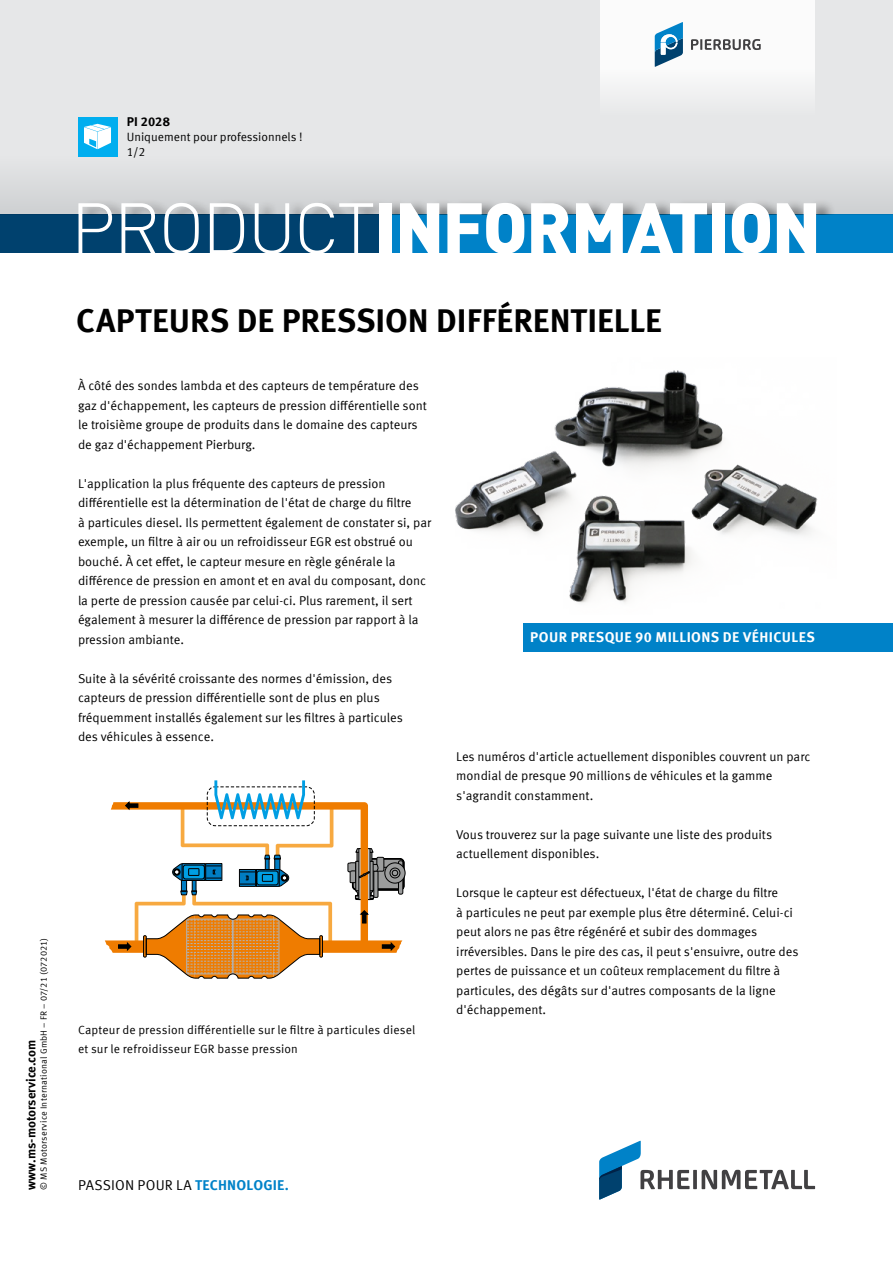
<style>
.page{position:relative;width:893px;height:1263px;background:#fff}
.page>*{position:absolute;margin:0;border:0;box-sizing:border-box;transform-origin:0 0}
.t1{font:900 70.5px "DIN Offc";letter-spacing:-.025em;color:#fff}
.t2{font:700 33px "Meta Offc Pro";color:#000}
.t3{font:700 14.25px "Meta Offc Pro";letter-spacing:.025em;color:#fff}
.t4{font:14.25px "Meta Offc Pro Norm";letter-spacing:.015em;color:#000}
.t5{font:12.75px/19.5px "Meta Offc Pro Norm";color:#000}
.t6{font:700 12.75px "Meta Offc Pro";color:#000}
.t7{font:12px/19.5px "Meta Offc Pro Norm";letter-spacing:.01em;color:#000}
.t8{font:9px "Meta Offc Pro Norm";letter-spacing:.02em;color:#000}
.s1{font-weight:300}
.s2{font-family:"Meta Offc Pro";font-weight:700;color:#0082c8}
</style>
<div class="page">
<div style="left:0;top:0;width:893px;height:224px;background:#e6e7e8"></div>
<div style="left:0;top:214px;width:893px;height:39px;background:#00416e"></div>
<div style="left:386px;top:214px;width:507px;height:39px;background:#0082c8"></div>
<div style="left:0;top:156px;width:893px;height:58px;background:#dcdedf"></div>
<div style="left:80px;top:198px;width:756px;height:16px;background:#000;opacity:.4"></div>
<div style="left:78px;top:117px;width:39px;height:39px;background:#00aeef"></div>
<svg style="left:84px;top:124px;width:27px;height:25px"></svg>
<div style="left:600px;top:0;width:215px;height:117px;background:linear-gradient(to bottom,#fff,#edeeef)"></div>
<svg style="left:691px;top:39px;width:70px;height:11px"></svg>
<svg style="left:655px;top:22px;width:28px;height:45px"></svg>
<svg style="left:599px;top:1141px;width:216px;height:58px"></svg>
<img style="left:455px;top:370px;width:363px;height:233px">
<div style="left:385px;top:863px;width:20px;height:20px;border:1px solid #000;border-radius:50%"></div>
<svg style="left:105px;top:780px;width:299px;height:198px"></svg>
<div style="left:524px;top:623px;width:369px;height:29px;background:#0082c8"></div>
<p class="t8" style="left:37px;top:1189px;width:253px;rotate:-90deg">© MS Motorservice International GmbH – FR – 07/21 (072021)</p>
<p class="t6" style="left:21px;top:1189px;width:151px;rotate:-90deg">www.ms-motorservice.com</p>
<p class="t6" style="left:127px;top:111px;width:45px">PI 2028</p>
<p class="t7" style="left:127px;top:127px;width:177px">Uniquement pour professionnels !</p>
<p class="t7" style="left:127px;top:141px;width:20px">1/2</p>
<h1 class="t1" style="left:71px;top:181px;width:752px"><span class="s1">PRODUCT</span>INFORMATION</h1>
<h2 class="t2" style="left:76px;top:294px;width:587px">CAPTEURS DE PRESSION DIFFÉRENTIELLE</h2>
<p class="t5" style="left:78px;top:375px;width:350px">À côté des sondes lambda et des capteurs de température des gaz d'échappement, les capteurs de pression différentielle sont le troisième groupe de produits dans le domaine des capteurs de gaz d'échappement Pierburg.</p>
<p class="t5" style="left:78px;top:473px;width:355px">L'application la plus fréquente des capteurs de pression différentielle est la détermination de l'état de charge du filtre<br>à particules diesel. Ils permettent également de constater si, par exemple, un filtre à air ou un refroidisseur EGR est obstrué ou bouché. À cet effet, le capteur mesure en règle générale la différence de pression en amont et en aval du composant, donc la perte de pression causée par celui-ci. Plus rarement, il sert également à mesurer la différence de pression par rapport à la pression ambiante.</p>
<p class="t5" style="left:78px;top:667px;width:326px">Suite à la sévérité croissante des normes d'émission, des capteurs de pression différentielle sont de plus en plus fréquemment installés également sur les filtres à particules des véhicules à essence.</p>
<p class="t7" style="left:78px;top:1019px;width:339px">Capteur de pression différentielle sur le filtre à particules diesel et sur le refroidisseur EGR basse pression</p>
<p class="t3" style="left:530px;top:626px;width:286px">POUR PRESQUE 90 MILLIONS DE VÉHICULES</p>
<p class="t5" style="left:456px;top:746px;width:356px">Les numéros d'article actuellement disponibles couvrent un parc mondial de presque 90 millions de véhicules et la gamme s'agrandit constamment.</p>
<p class="t5" style="left:456px;top:824px;width:317px">Vous trouverez sur la page suivante une liste des produits actuellement disponibles.</p>
<p class="t5" style="left:456px;top:882px;width:344px">Lorsque le capteur est défectueux, l'état de charge du filtre<br>à particules ne peut par exemple plus être déterminé. Celui-ci peut alors ne pas être régénéré et subir des dommages irréversibles. Dans le pire des cas, il peut s'ensuivre, outre des pertes de puissance et un coûteux remplacement du filtre à particules, des dégâts sur d'autres composants de la ligne d'échappement.</p>
<p class="t4" style="left:78px;top:1174px;width:213px">PASSION POUR LA <span class="s2">TECHNOLOGIE.</span></p>
</div>
